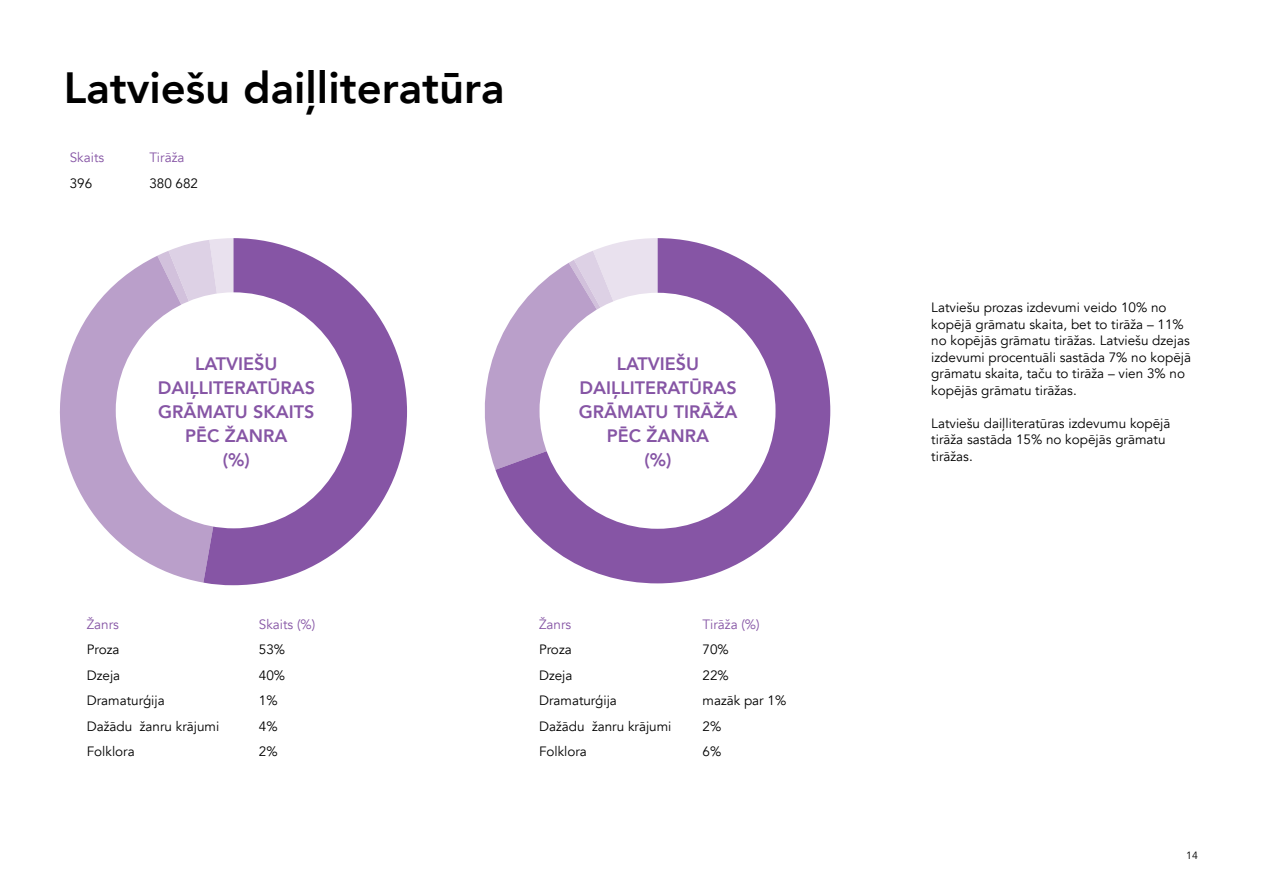
<style>
.page{position:relative;width:1263px;height:893px;background:#fff}
.page>*{position:absolute;margin:0;border:0;box-sizing:border-box;transform-origin:0 0}
.t1{font:800 43.65px "Avenir";color:#000}
.t2{font:800 18px/24px "Avenir";color:#8655a5;text-align:center}
.t3{font:13.5px/16.5px "Avenir";color:#000}
.t4{font:13.5px "Avenir";color:#8655a5}
.t5{font:10.5px "Avenir";color:#000}
</style>
<div class="page">
<svg style="left:157px;top:241px;width:46px;height:15px"></svg>
<svg style="left:59px;top:256px;width:144px;height:327px;fill:#ba9fca"></svg>
<svg style="left:203px;top:238px;width:204px;height:347px;fill:#8655a5"></svg>
<div style="left:116px;top:292px;width:236px;height:236px;background:#fff;border-radius:50%"></div>
<svg style="left:484px;top:352px;width:11px;height:116px"></svg>
<svg style="left:495px;top:238px;width:335px;height:345px"></svg>
<div style="left:539px;top:293px;width:236px;height:236px;background:#fff;border-radius:50%"></div>
<h1 class="t1" style="left:64px;top:54px;width:442px">LATVIEŠU DAIĻLITERATŪRA</h1>
<p class="t4" style="left:70px;top:149px;width:36px">Skaits</p>
<p class="t4" style="left:149px;top:149px;width:37px">Tirāža</p>
<p class="t3" style="left:70px;top:175px;width:24px">396</p>
<p class="t3" style="left:149px;top:175px;width:50px">380 682</p>
<h2 class="t2" style="left:158px;top:352px;width:157px">LATVIEŠU<br>DAIĻLITERATŪRAS<br>GRĀMATU SKAITS<br>PĒC ŽANRA<br>(%)</h2>
<p class="t4" style="left:87px;top:616px;width:34px">Žanrs</p>
<p class="t4" style="left:259px;top:616px;width:58px">Skaits (%)</p>
<p class="t3" style="left:87px;top:641px;width:34px">Proza</p>
<p class="t3" style="left:259px;top:641px;width:28px">53%</p>
<p class="t3" style="left:87px;top:667px;width:35px">Dzeja</p>
<p class="t3" style="left:259px;top:667px;width:28px">40%</p>
<p class="t3" style="left:87px;top:692px;width:79px">Dramaturģija</p>
<p class="t3" style="left:259px;top:692px;width:20px">1%</p>
<p class="t3" style="left:87px;top:718px;width:134px">Dažādu žanru krājumi</p>
<p class="t3" style="left:259px;top:718px;width:20px">4%</p>
<p class="t3" style="left:87px;top:743px;width:49px">Folklora</p>
<p class="t3" style="left:259px;top:743px;width:20px">2%</p>
<h2 class="t2" style="left:579px;top:352px;width:160px">LATVIEŠU<br>DAIĻLITERATŪRAS<br>GRĀMATU TIRĀŽA<br>PĒC ŽANRA<br>(%)</h2>
<p class="t4" style="left:539px;top:616px;width:34px">Žanrs</p>
<p class="t4" style="left:702px;top:616px;width:59px">Tirāža (%)</p>
<p class="t3" style="left:539px;top:641px;width:34px">Proza</p>
<p class="t3" style="left:702px;top:641px;width:28px">70%</p>
<p class="t3" style="left:539px;top:667px;width:35px">Dzeja</p>
<p class="t3" style="left:702px;top:667px;width:28px">22%</p>
<p class="t3" style="left:539px;top:692px;width:79px">Dramaturģija</p>
<p class="t3" style="left:702px;top:692px;width:85px">mazāk par 1%</p>
<p class="t3" style="left:539px;top:718px;width:134px">Dažādu žanru krājumi</p>
<p class="t3" style="left:702px;top:718px;width:20px">2%</p>
<p class="t3" style="left:539px;top:743px;width:49px">Folklora</p>
<p class="t3" style="left:702px;top:743px;width:20px">6%</p>
<p class="t3" style="left:931px;top:300px;width:261px">Latviešu prozas izdevumi veido 10% no kopējā grāmatu skaita, bet to tirāža – 11% no kopējās grāmatu tirāžas. Latviešu dzejas izdevumi procentuāli sastāda 7% no kopējā grāmatu skaita, taču to tirāža – vien 3% no kopējās grāmatu tirāžas.</p>
<p class="t3" style="left:931px;top:415px;width:241px">Latviešu daiļliteratūras izdevumu kopējā tirāža sastāda 15% no kopējās grāmatu tirāžas.</p>
<p class="t5" style="left:1186px;top:849px;width:13px">14</p>
</div>
